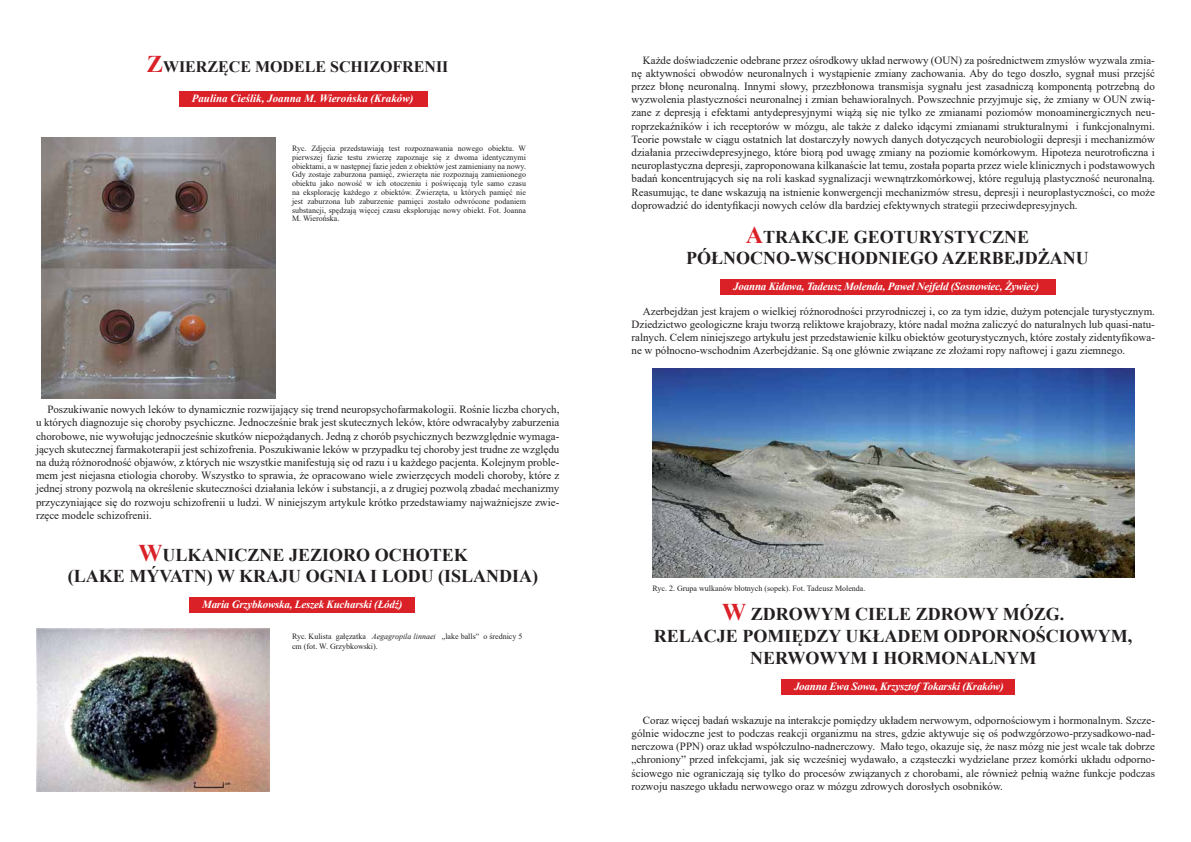
<style>
.page{position:relative;width:1191px;height:842px;background:#fff}
.page>*{position:absolute;margin:0;border:0;box-sizing:border-box;transform-origin:0 0}
.t1{font:700 18px/21.6px "Times New Roman";color:#231f20;text-align:center}
.t2{font:700 16px "Times New Roman";color:#231f20}
.t3{font:11px/13.2px "Times New Roman";color:#231f20;text-align:justify}
.t4{font:italic 700 11px "Times New Roman";letter-spacing:-.02em;color:#fff}
.t5{font:italic 700 11px "Times New Roman";color:#fff}
.t6{font:8px/8.8px "Times New Roman";color:#231f20;text-align:justify}
.s1{font-size:24px;color:#da2128}
.s2{font-style:italic}
</style>
<div class="page">
<div style="left:179px;top:91px;width:248px;height:15px;background:#da2128"></div>
<img style="left:41px;top:137px;width:234px;height:261px">
<div style="left:189px;top:597px;width:226px;height:16px;background:#da2128"></div>
<img style="left:36px;top:628px;width:234px;height:163px">
<div style="left:720px;top:279px;width:335px;height:16px;background:#da2128"></div>
<img style="left:652px;top:368px;width:482px;height:209px">
<div style="left:780px;top:679px;width:234px;height:16px;background:#da2128"></div>
<h2 class="t2" style="left:147px;top:55px;width:303px"><span class="s1">Z</span>WIERZĘCE MODELE SCHIZOFRENII</h2>
<p class="t5" style="left:192px;top:91px;width:223px">Paulina Cieślik, Joanna M. Wierońska (Kraków)</p>
<p class="t6" style="left:292px;top:144px;width:236px">Ryc. Zdjęcia przedstawiają test rozpoznawania nowego obiektu. W pierwszej fazie testu zwierzę zapoznaje się z dwoma identycznymi obiektami, a w następnej fazie jeden z obiektów jest zamieniany na nowy.<br>Gdy zostaje zaburzona pamięć, zwierzęta nie rozpoznają zamienionego obiektu jako nowość w ich otoczeniu i poświęcają tyle samo czasu na eksplorację każdego z obiektów. Zwierzęta, u których pamięć nie jest zaburzona lub zaburzenie pamięci zostało odwrócone podaniem substancji, spędzają więcej czasu eksplorując nowy obiekt. Fot. Joanna M. Wierońska.</p>
<p class="t3" style="left:36px;top:403px;width:525px;text-indent:11px">Poszukiwanie nowych leków to dynamicznie rozwijający się trend neuropsychofarmakologii. Rośnie liczba chorych, u których diagnozuje się choroby psychiczne. Jednocześnie brak jest skutecznych leków, które odwracałyby zaburzenia chorobowe, nie wywołując jednocześnie skutków niepożądanych. Jedną z chorób psychicznych bezwzględnie wymaga&shy;jących skutecznej farmakoterapii jest schizofrenia. Poszukiwanie leków w przypadku tej choroby jest trudne ze względu na dużą różnorodność objawów, z których nie wszystkie manifestują się od razu i u każdego pacjenta. Kolejnym proble&shy;mem jest niejasna etiologia choroby. Wszystko to sprawia, że opracowano wiele zwierzęcych modeli choroby, które z jednej strony pozwolą na określenie skuteczności działania leków i substancji, a z drugiej pozwolą zbadać mechanizmy przyczyniające się do rozwoju schizofrenii u ludzi. W niniejszym artykule krótko przedstawiamy najważniejsze zwie&shy;rzęce modele schizofrenii.</p>
<h1 class="t1" style="left:68px;top:543px;width:472px"><span class="s1">W</span>ULKANICZNE JEZIORO OCHOTEK<br>(LAKE MÝVATN) W KRAJU OGNIA I LODU (ISLANDIA)</h1>
<p class="t4" style="left:202px;top:597px;width:202px">Maria Grzybkowska, Leszek Kucharski (Łódź)</p>
<p class="t6" style="left:292px;top:631px;width:232px;line-height:9.6px">Ryc. Kulista gałęzatka <span class="s2">Aegagropila linnaei</span> „lake balls” o średnicy 5 cm (fot. W. Grzybkowski).</p>
<p class="t3" style="left:631px;top:53px;width:525px;text-indent:11px">Każde doświadczenie odebrane przez ośrodkowy układ nerwowy (OUN) za pośrednictwem zmysłów wyzwala zmia&shy;nę aktywności obwodów neuronalnych i wystąpienie zmiany zachowania. Aby do tego doszło, sygnał musi przejść przez błonę neuronalną. Innymi słowy, przezbłonowa transmisja sygnału jest zasadniczą komponentą potrzebną do wyzwolenia plastyczności neuronalnej i zmian behawioralnych. Powszechnie przyjmuje się, że zmiany w OUN zwią&shy;zane z depresją i efektami antydepresyjnymi wiążą się nie tylko ze zmianami poziomów monoaminergicznych neu&shy;roprzekaźników i ich receptorów w mózgu, ale także z daleko idącymi zmianami strukturalnymi i funkcjonalnymi.<br>Teorie powstałe w ciągu ostatnich lat dostarczyły nowych danych dotyczących neurobiologii depresji i mechanizmów działania przeciwdepresyjnego, które biorą pod uwagę zmiany na poziomie komórkowym. Hipoteza neurotroficzna i neuroplastyczna depresji, zaproponowana kilkanaście lat temu, została poparta przez wiele klinicznych i podstawowych badań koncentrujących się na roli kaskad sygnalizacji wewnątrzkomórkowej, które regulują plastyczność neuronalną.<br>Reasumując, te dane wskazują na istnienie konwergencji mechanizmów stresu, depresji i neuroplastyczności, co może doprowadzić do identyfikacji nowych celów dla bardziej efektywnych strategii przeciwdepresyjnych.</p>
<h1 class="t1" style="left:686px;top:225px;width:404px"><span class="s1">A</span>TRAKCJE GEOTURYSTYCZNE<br>PÓŁNOCNO-WSCHODNIEGO AZERBEJDŻANU</h1>
<p class="t4" style="left:733px;top:279px;width:307px">Joanna Kidawa, Tadeusz Molenda, Paweł Nejfeld (Sosnowiec, Żywiec)</p>
<p class="t3" style="left:631px;top:304px;width:525px;text-indent:11px">Azerbejdżan jest krajem o wielkiej różnorodności przyrodniczej i, co za tym idzie, dużym potencjale turystycznym.<br>Dziedzictwo geologiczne kraju tworzą reliktowe krajobrazy, które nadal można zaliczyć do naturalnych lub quasi-natu&shy;ralnych. Celem niniejszego artykułu jest przedstawienie kilku obiektów geoturystycznych, które zostały zidentyfikowa&shy;ne w północno-wschodnim Azerbejdżanie. Są one głównie związane ze złożami ropy naftowej i gazu ziemnego.</p>
<p class="t6" style="left:652px;top:584px;width:214px">Ryc. 2. Grupa wulkanów błotnych (sopek). Fot. Tadeusz Molenda.</p>
<h1 class="t1" style="left:654px;top:603px;width:480px"><span class="s1">W</span> ZDROWYM CIELE ZDROWY MÓZG.<br>RELACJE POMIĘDZY UKŁADEM ODPORNOŚCIOWYM,<br>NERWOWYM I HORMONALNYM</h1>
<p class="t4" style="left:794px;top:679px;width:211px">Joanna Ewa Sowa, Krzysztof Tokarski (Kraków)</p>
<p class="t3" style="left:631px;top:713px;width:525px;text-indent:11px">Coraz więcej badań wskazuje na interakcje pomiędzy układem nerwowym, odpornościowym i hormonalnym. Szcze&shy;gólnie widoczne jest to podczas reakcji organizmu na stres, gdzie aktywuje się oś podwzgórzowo-przysadkowo-nad&shy;nerczowa (PPN) oraz układ współczulno-nadnerczowy. Mało tego, okazuje się, że nasz mózg nie jest wcale tak dobrze „chroniony” przed infekcjami, jak się wcześniej wydawało, a cząsteczki wydzielane przez komórki układu odporno&shy;ściowego nie ograniczają się tylko do procesów związanych z chorobami, ale również pełnią ważne funkcje podczas rozwoju naszego układu nerwowego oraz w mózgu zdrowych dorosłych osobników.</p>
</div>
